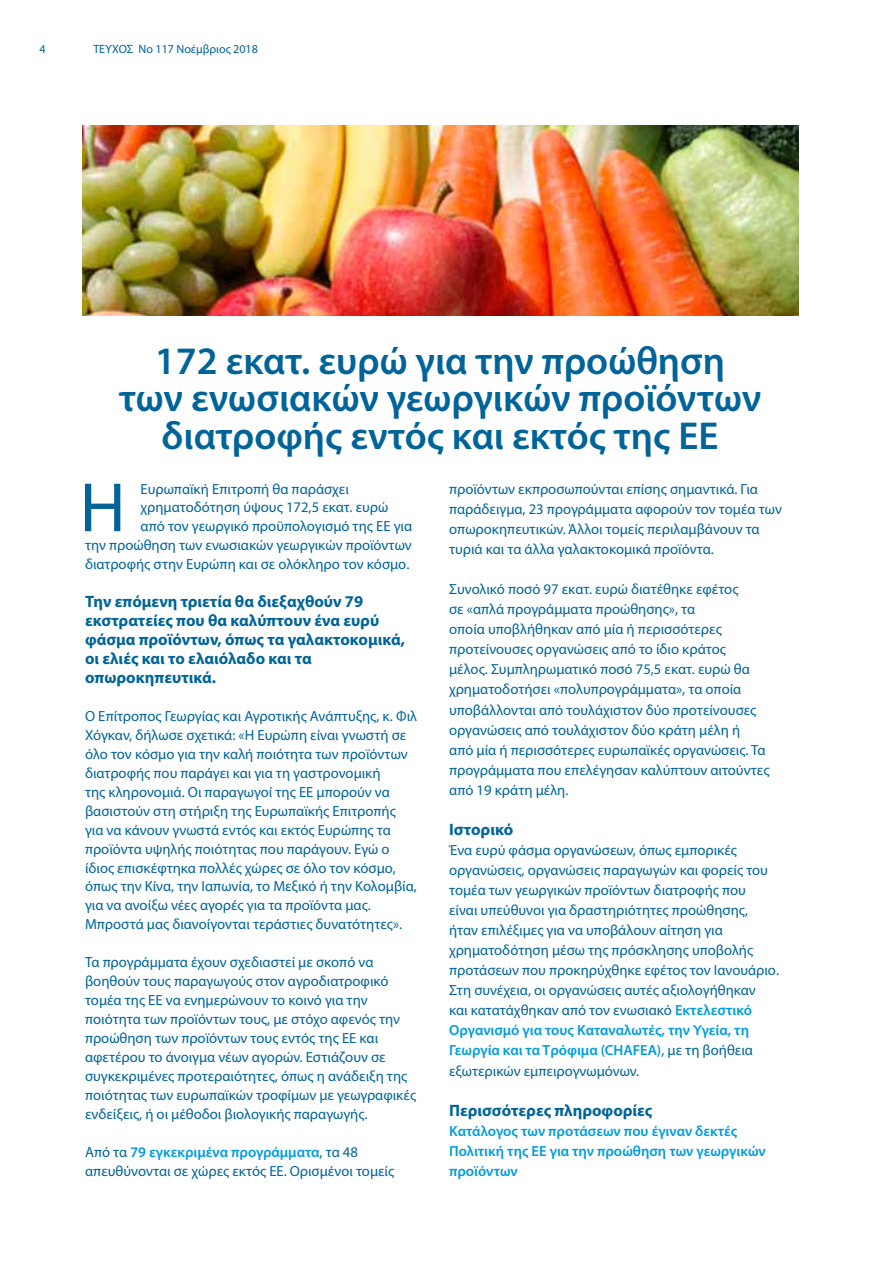
<style>
.page{position:relative;width:893px;height:1263px;background:#fff}
.page>*{position:absolute;margin:0;border:0;box-sizing:border-box;transform-origin:0 0}
.t1{font:70.35px "Myriad Pro";color:#006499}
.t2{font:600 39px/37.5px "Myriad Pro";color:#006499;text-align:center}
.t3{font:700 16.5px/18.9px "Myriad Pro";color:#006499}
.t4{font:14.7px/20.1px "Myriad Pro";color:#006499}
.t5{font:600 14.7px/20.1px "Myriad Pro";color:#009cde}
.t6{font:12px "Myriad Pro";color:#006499}
.s1{font-weight:600;color:#009cde}
</style>
<div class="page">
<img style="left:82px;top:125px;width:716px;height:190px">
<p class="t6" style="left:39px;top:42px;width:8px">4</p>
<p class="t6" style="left:93px;top:42px;width:166px">ΤΕΥΧΟΣ No 117 Νοέμβριος 2018</p>
<h2 class="t2" style="left:119px;top:341px;width:644px">172 εκατ. ευρώ για την προώθηση των ενωσιακών γεωργικών προϊόντων διατροφής εντός και εκτός της ΕΕ</h2>
<h1 class="t1" style="left:80px;top:469px;width:47px">Η</h1>
<p class="t4" style="left:141px;top:479px;width:210px">Ευρωπαϊκή Επιτροπή θα παράσχει</p>
<p class="t4" style="left:449px;top:479px;width:334px">προϊόντων εκπροσωπούνται επίσης σημαντικά. Για παράδειγμα, 23 προγράμματα αφορούν τον τομέα των οπωροκηπευτικών. Άλλοι τομείς περιλαμβάνουν τα τυριά και τα άλλα γαλακτοκομικά προϊόντα.</p>
<p class="t4" style="left:449px;top:579px;width:322px">Συνολικό ποσό 97 εκατ. ευρώ διατέθηκε εφέτος<br>σε «απλά προγράμματα προώθησης», τα<br>οποία υποβλήθηκαν από μία ή περισσότερες προτείνουσες οργανώσεις από το ίδιο κράτος<br>μέλος. Συμπληρωματικό ποσό 75,5 εκατ. ευρώ θα χρηματοδοτήσει «πολυπρογράμματα», τα οποία υποβάλλονται από τουλάχιστον δύο προτείνουσες οργανώσεις από τουλάχιστον δύο κράτη μέλη ή<br>από μία ή περισσότερες ευρωπαϊκές οργανώσεις. Τα προγράμματα που επελέγησαν καλύπτουν αιτούντες από 19 κράτη μέλη.</p>
<p class="t3" style="left:449px;top:820px;width:66px">Ιστορικό</p>
<p class="t4" style="left:449px;top:840px;width:331px">Ένα ευρύ φάσμα οργανώσεων, όπως εμπορικές οργανώσεις, οργανώσεις παραγωγών και φορείς του τομέα των γεωργικών προϊόντων διατροφής που<br>είναι υπεύθυνοι για δραστηριότητες προώθησης, ήταν επιλέξιμες για να υποβάλουν αίτηση για χρηματοδότηση μέσω της πρόσκλησης υποβολής προτάσεων που προκηρύχθηκε εφέτος τον Ιανουάριο.<br>Στη συνέχεια, οι οργανώσεις αυτές αξιολογήθηκαν<br>και κατατάχθηκαν από τον ενωσιακό <span class="s1">Εκτελεστικό Οργανισμό για τους Καταναλωτές, την Υγεία, τη Γεωργία και τα Τρόφιμα (CHAFEA)</span>, με τη βοήθεια εξωτερικών εμπειρογνωμόνων.</p>
<p class="t3" style="left:449px;top:1101px;width:205px">Περισσότερες πληροφορίες</p>
<p class="t5" style="left:449px;top:1120px;width:318px">Κατάλογος των προτάσεων που έγιναν δεκτές<br>Πολιτική της ΕΕ για την προώθηση των γεωργικών προϊόντων</p>
<p class="t4" style="left:141px;top:498px;width:249px">χρηματοδότηση ύψους 172,5 εκατ. ευρώ</p>
<p class="t4" style="left:141px;top:516px;width:273px">από τον γεωργικό προϋπολογισμό της ΕΕ για</p>
<p class="t4" style="left:85px;top:535px;width:328px">την προώθηση των ενωσιακών γεωργικών προϊόντων</p>
<p class="t4" style="left:85px;top:554px;width:326px">διατροφής στην Ευρώπη και σε ολόκληρο τον κόσμο.</p>
<p class="t3" style="left:85px;top:592px;width:322px">Την επόμενη τριετία θα διεξαχθούν 79 εκστρατείες που θα καλύπτουν ένα ευρύ φάσμα προϊόντων, όπως τα γαλακτοκομικά, οι ελιές και το ελαιόλαδο και τα οπωροκηπευτικά.</p>
<p class="t4" style="left:85px;top:707px;width:334px;line-height:18.9px">Ο Επίτροπος Γεωργίας και Αγροτικής Ανάπτυξης, κ. Φιλ Χόγκαν, δήλωσε σχετικά: «Η Ευρώπη είναι γνωστή σε όλο τον κόσμο για την καλή ποιότητα των προϊόντων διατροφής που παράγει και για τη γαστρονομική<br>της κληρονομιά. Οι παραγωγοί της ΕΕ μπορούν να βασιστούν στη στήριξη της Ευρωπαϊκής Επιτροπής για να κάνουν γνωστά εντός και εκτός Ευρώπης τα προϊόντα υψηλής ποιότητας που παράγουν. Εγώ ο ίδιος επισκέφτηκα πολλές χώρες σε όλο τον κόσμο, όπως την Κίνα, την Ιαπωνία, το Μεξικό ή την Κολομβία, για να ανοίξω νέες αγορές για τα προϊόντα μας.<br>Μπροστά μας διανοίγονται τεράστιες δυνατότητες».</p>
<p class="t4" style="left:85px;top:953px;width:333px;line-height:18.9px">Τα προγράμματα έχουν σχεδιαστεί με σκοπό να βοηθούν τους παραγωγούς στον αγροδιατροφικό τομέα της ΕΕ να ενημερώνουν το κοινό για την ποιότητα των προϊόντων τους, με στόχο αφενός την προώθηση των προϊόντων τους εντός της ΕΕ και αφετέρου το άνοιγμα νέων αγορών. Εστιάζουν σε συγκεκριμένες προτεραιότητες, όπως η ανάδειξη της ποιότητας των ευρωπαϊκών τροφίμων με γεωγραφικές ενδείξεις, ή οι μέθοδοι βιολογικής παραγωγής.</p>
<p class="t4" style="left:85px;top:1143px;width:311px;line-height:18.9px">Από τα <span class="s1">79 εγκεκριμένα προγράμματα</span>, τα 48 απευθύνονται σε χώρες εκτός ΕΕ. Ορισμένοι τομείς</p>
</div>
